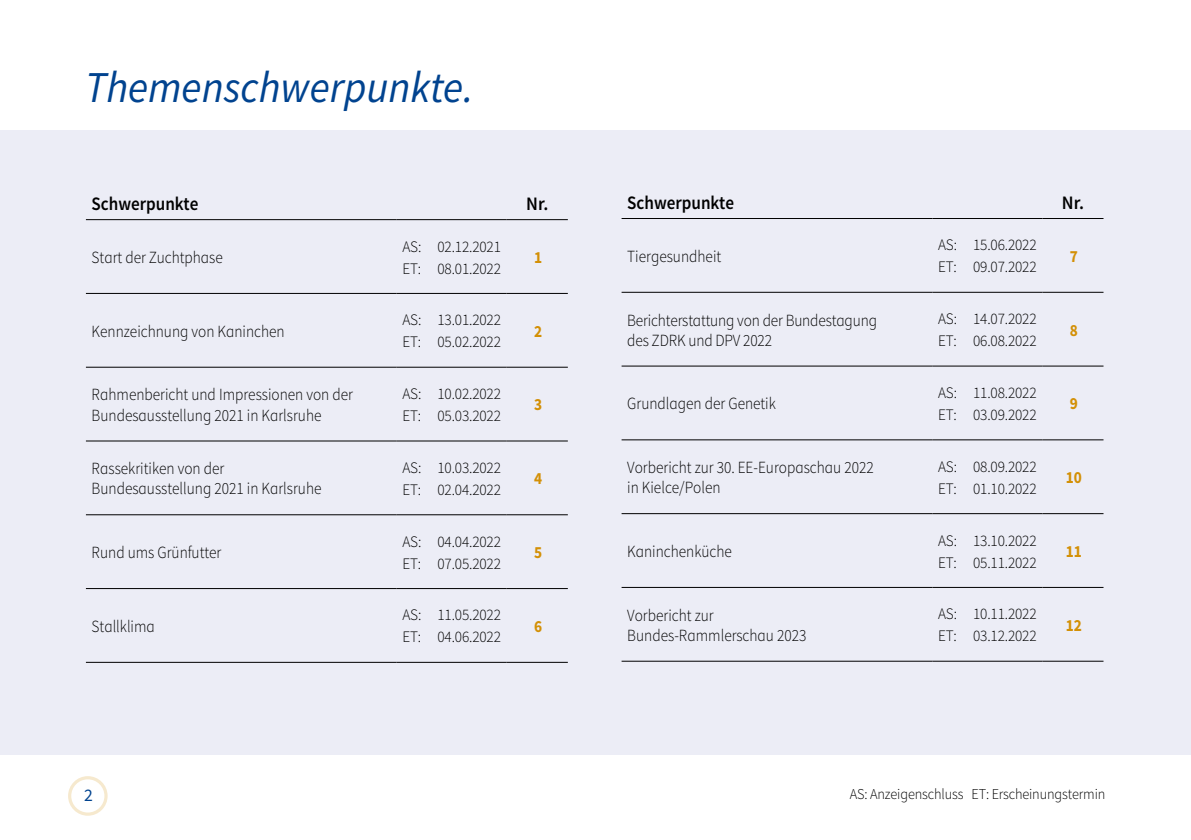
<style>
.page{position:relative;width:1191px;height:840px;background:#fff}
.page>*{position:absolute;margin:0;border:0;box-sizing:border-box;transform-origin:0 0}
.t1{font:italic 44px "MS Source Sans Pro";color:#01438f;scale:.95 1}
.t2{font:600 19px "MS Source Sans Pro";color:#000;scale:.9 1}
.t3{font:600 19px "MS Source Sans Pro";color:#000;scale:.95 1}
.t4{font:17.6px "MS Source Sans Pro";color:#01438f}
.t5{font:300 17px/20px "MS Source Sans Pro";color:#000;scale:.9 1}
.t6{font:700 17px "MS Source Sans Pro";color:#d39006;scale:.9 1}
.t7{font:300 16px/22px "MS Source Sans Pro";letter-spacing:-.01em;color:#000;scale:.95 1}
.t8{font:300 15px "MS Source Sans Pro";letter-spacing:-.01em;color:#000;scale:.95 1}
</style>
<div class="page">
<div style="left:68px;top:775px;width:40px;height:40px;border:3px solid #d39006;border-radius:50%"></div>
<div style="left:0;top:130px;width:1191px;height:624px;background:#ecedf6"></div>
<hr style="left:86px;top:219px;width:311px;height:1px;background:#000">
<hr style="left:397px;top:219px;width:110px;height:1px;background:#000">
<hr style="left:507px;top:219px;width:61px;height:1px;background:#000">
<hr style="left:86px;top:293px;width:311px;height:1px;background:#000">
<hr style="left:397px;top:293px;width:110px;height:1px;background:#000">
<hr style="left:507px;top:293px;width:61px;height:1px;background:#000">
<hr style="left:86px;top:366px;width:311px;height:1px;background:#000">
<hr style="left:397px;top:366px;width:110px;height:1px;background:#000">
<hr style="left:507px;top:366px;width:61px;height:1px;background:#000">
<hr style="left:86px;top:440px;width:311px;height:1px;background:#000">
<hr style="left:397px;top:440px;width:110px;height:1px;background:#000">
<hr style="left:507px;top:440px;width:61px;height:1px;background:#000">
<hr style="left:86px;top:514px;width:311px;height:1px;background:#000">
<hr style="left:397px;top:514px;width:110px;height:1px;background:#000">
<hr style="left:507px;top:514px;width:61px;height:1px;background:#000">
<hr style="left:86px;top:588px;width:311px;height:1px;background:#000">
<hr style="left:397px;top:588px;width:110px;height:1px;background:#000">
<hr style="left:507px;top:588px;width:61px;height:1px;background:#000">
<hr style="left:86px;top:661px;width:311px;height:1px;background:#000">
<hr style="left:397px;top:661px;width:110px;height:1px;background:#000">
<hr style="left:507px;top:661px;width:61px;height:1px;background:#000">
<hr style="left:621px;top:218px;width:311px;height:1px;background:#000">
<hr style="left:932px;top:218px;width:110px;height:1px;background:#000">
<hr style="left:1042px;top:218px;width:61px;height:1px;background:#000">
<hr style="left:621px;top:292px;width:311px;height:1px;background:#000">
<hr style="left:932px;top:292px;width:110px;height:1px;background:#000">
<hr style="left:1042px;top:292px;width:61px;height:1px;background:#000">
<hr style="left:621px;top:365px;width:311px;height:1px;background:#000">
<hr style="left:932px;top:365px;width:110px;height:1px;background:#000">
<hr style="left:1042px;top:365px;width:61px;height:1px;background:#000">
<hr style="left:621px;top:439px;width:311px;height:1px;background:#000">
<hr style="left:932px;top:439px;width:110px;height:1px;background:#000">
<hr style="left:1042px;top:439px;width:61px;height:1px;background:#000">
<hr style="left:621px;top:513px;width:311px;height:1px;background:#000">
<hr style="left:932px;top:513px;width:110px;height:1px;background:#000">
<hr style="left:1042px;top:513px;width:61px;height:1px;background:#000">
<hr style="left:621px;top:586px;width:311px;height:1px;background:#000">
<hr style="left:932px;top:586px;width:110px;height:1px;background:#000">
<hr style="left:1042px;top:586px;width:61px;height:1px;background:#000">
<hr style="left:621px;top:660px;width:311px;height:1px;background:#000">
<hr style="left:932px;top:660px;width:110px;height:1px;background:#000">
<hr style="left:1042px;top:660px;width:61px;height:1px;background:#000">
<h1 class="t1" style="left:85px;top:60px;width:410px">Themenschwerpunkte.</h1>
<p class="t2" style="left:92px;top:191px;width:120px">Schwerpunkte</p>
<p class="t3" style="left:526px;top:191px;width:25px">Nr.</p>
<p class="t5" style="left:92px;top:247px;width:147px">Start der Zuchtphase</p>
<p class="t7" style="left:402px;top:235px;width:105px">AS: 02.12.2021<br>ET: 08.01.2022</p>
<p class="t6" style="left:534px;top:246px;width:10px">1</p>
<p class="t2" style="left:627px;top:190px;width:120px">Schwerpunkte</p>
<p class="t3" style="left:1061px;top:190px;width:25px">Nr.</p>
<p class="t5" style="left:627px;top:246px;width:106px">Tiergesundheit</p>
<p class="t7" style="left:938px;top:234px;width:105px">AS: 15.06.2022<br>ET: 09.07.2022</p>
<p class="t6" style="left:1069px;top:245px;width:10px">7</p>
<p class="t5" style="left:92px;top:321px;width:216px">Kennzeichnung von Kaninchen</p>
<p class="t7" style="left:402px;top:309px;width:105px">AS: 13.01.2022<br>ET: 05.02.2022</p>
<p class="t6" style="left:534px;top:320px;width:10px">2</p>
<p class="t5" style="left:627px;top:310px;width:279px">Berichterstattung von der Bundestagung des ZDRK und DPV 2022</p>
<p class="t7" style="left:938px;top:308px;width:105px">AS: 14.07.2022<br>ET: 06.08.2022</p>
<p class="t6" style="left:1069px;top:319px;width:10px">8</p>
<p class="t5" style="left:92px;top:384px;width:292px">Rahmenbericht und Impressionen von der<br>Bundesausstellung 2021 in Karlsruhe</p>
<p class="t7" style="left:402px;top:382px;width:105px">AS: 10.02.2022<br>ET: 05.03.2022</p>
<p class="t6" style="left:534px;top:393px;width:10px">3</p>
<p class="t5" style="left:92px;top:458px;width:257px">Rassekritiken von der<br>Bundesausstellung 2021 in Karlsruhe</p>
<p class="t7" style="left:402px;top:456px;width:105px">AS: 10.03.2022<br>ET: 02.04.2022</p>
<p class="t6" style="left:534px;top:467px;width:10px">4</p>
<p class="t5" style="left:627px;top:393px;width:167px">Grundlagen der Genetik</p>
<p class="t7" style="left:938px;top:381px;width:105px">AS: 11.08.2022<br>ET: 03.09.2022</p>
<p class="t6" style="left:1069px;top:392px;width:10px">9</p>
<p class="t5" style="left:627px;top:457px;width:275px">Vorbericht zur 30. EE-Europaschau 2022 in Kielce/Polen</p>
<p class="t7" style="left:938px;top:455px;width:105px">AS: 08.09.2022<br>ET: 01.10.2022</p>
<p class="t6" style="left:1065px;top:466px;width:19px">10</p>
<p class="t5" style="left:92px;top:542px;width:146px">Rund ums Grünfutter</p>
<p class="t7" style="left:402px;top:530px;width:105px">AS: 04.04.2022<br>ET: 07.05.2022</p>
<p class="t6" style="left:534px;top:541px;width:10px">5</p>
<p class="t5" style="left:627px;top:541px;width:118px">Kaninchenküche</p>
<p class="t7" style="left:938px;top:529px;width:105px">AS: 13.10.2022<br>ET: 05.11.2022</p>
<p class="t6" style="left:1065px;top:540px;width:19px">11</p>
<p class="t5" style="left:92px;top:616px;width:72px">Stallklima</p>
<p class="t7" style="left:402px;top:604px;width:105px">AS: 11.05.2022<br>ET: 04.06.2022</p>
<p class="t6" style="left:534px;top:615px;width:10px">6</p>
<p class="t5" style="left:627px;top:604px;width:200px">Vorbericht zur<br>Bundes-Rammlerschau 2023</p>
<p class="t7" style="left:938px;top:602px;width:105px">AS: 10.11.2022<br>ET: 03.12.2022</p>
<p class="t6" style="left:1065px;top:613px;width:19px">12</p>
<p class="t4" style="left:84px;top:784px;width:10px">2</p>
<p class="t8" style="left:850px;top:784px;width:270px">AS: Anzeigenschluss ET: Erscheinungstermin</p>
</div>
